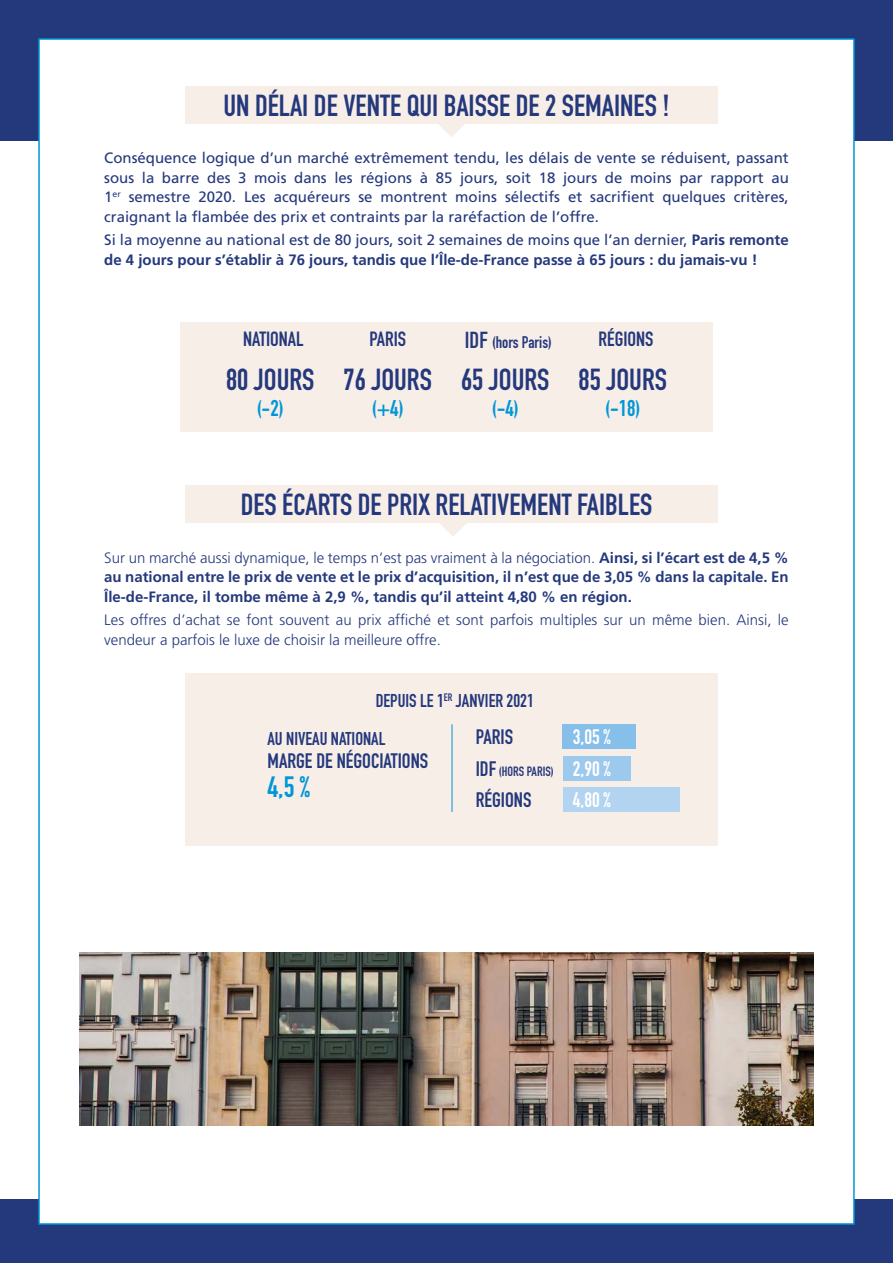
<style>
.page{position:relative;width:893px;height:1263px;background:#fff}
.page>*{position:absolute;margin:0;border:0;box-sizing:border-box;transform-origin:0 0}
.t1{font:700 30px "DIN Condensed";color:#24387c}
.t2{font:700 28.95px "DIN Condensed";color:#0096d7}
.t3{font:700 22.5px "DIN Condensed";color:#0096d7}
.t4{font:700 20.55px "DIN Condensed";color:#24387c}
.t5{font:700 20.55px/31.5px "DIN Condensed";color:#fff;text-align:justify}
.t6{font:700 20.25px "DIN Condensed";color:#24387c}
.t7{font:700 18.3px "DIN Condensed";color:#24387c}
.t8{font:700 16.65px "DIN Condensed";color:#24387c}
.t9{font:700 15px/19.5px "Frutiger";color:#24387c}
.t10{font:15px/19.5px "Frutiger";color:#24387c;text-align:justify}
.t11{font:300 15px/19.5px "Frutiger";color:#24387c}
.t12{font:700 13.35px "DIN Condensed";color:#24387c}
.s1{font-weight:400}
.s2{font-size:22.8px}
.s3{font-weight:300}
.s4{font-size:20.55px}
</style>
<div class="page">
<div style="left:0;top:0;width:893px;height:140px;background:#24387c"></div>
<div style="left:0;top:1200px;width:893px;height:63px;background:#24387c"></div>
<div style="left:38px;top:38px;width:817px;height:1187px;background:#fff;border:2px solid #0096d7"></div>
<div style="left:185px;top:86px;width:533px;height:37px;background:#f7eee8"></div>
<svg style="left:438px;top:123px;width:28px;height:14px"></svg>
<div style="left:180px;top:322px;width:533px;height:110px;background:#f7eee8"></div>
<div style="left:185px;top:485px;width:533px;height:38px;background:#f7eee8"></div>
<svg style="left:440px;top:523px;width:26px;height:13px"></svg>
<div style="left:185px;top:674px;width:533px;height:172px;background:#f7eee8"></div>
<div style="left:563px;top:724px;width:73px;height:25px;background:#86bfe9"></div>
<div style="left:563px;top:756px;width:67px;height:25px;background:#9dc9ed"></div>
<div style="left:563px;top:787px;width:116px;height:25px;background:#b3d4f1"></div>
<hr style="left:452px;top:724px;width:1px;height:88px;background:#0096d7">
<img style="left:80px;top:953px;width:733px;height:172px">
<h1 class="t1" style="left:223px;top:85px;width:448px">UN DÉLAI DE VENTE QUI BAISSE DE 2 SEMAINES !</h1>
<p class="t10" style="left:104px;top:148px;width:686px">Conséquence logique d’un marché extrêmement tendu, les délais de vente se réduisent, passant sous la barre des 3 mois dans les régions à 85 jours, soit 18 jours de moins par rapport au 1<sup>er</sup> semestre 2020. Les acquéreurs se montrent moins sélectifs et sacrifient quelques critères, craignant la flambée des prix et contraints par la raréfaction de l’offre.</p>
<p class="t9" style="left:104px;top:230px;width:686px"><span class="s1">Si la moyenne au national est de 80 jours, soit 2 semaines de moins que l’an dernier,</span> Paris remonte de 4 jours pour s’établir à 76 jours, tandis que l’Île-de-France passe à 65 jours : du jamais-vu !</p>
<h3 class="t6" style="left:243px;top:326px;width:62px">NATIONAL</h3>
<h3 class="t6" style="left:369px;top:326px;width:38px">PARIS</h3>
<p class="t8" style="left:465px;top:331px;width:88px"><span class="s2">IDF</span> (hors Paris)</p>
<h3 class="t6" style="left:599px;top:326px;width:56px">RÉGIONS</h3>
<h1 class="t1" style="left:344px;top:359px;width:90px">76 JOURS</h1>
<h3 class="t3" style="left:372px;top:393px;width:33px">(+4)</h3>
<h1 class="t1" style="left:226px;top:359px;width:90px">80 JOURS</h1>
<h3 class="t3" style="left:257px;top:393px;width:29px">(-2)</h3>
<h1 class="t1" style="left:461px;top:359px;width:90px">65 JOURS</h1>
<h3 class="t3" style="left:492px;top:393px;width:29px">(-4)</h3>
<h1 class="t1" style="left:579px;top:359px;width:90px">85 JOURS</h1>
<h3 class="t3" style="left:605px;top:393px;width:37px">(-18)</h3>
<h1 class="t1" style="left:241px;top:484px;width:413px">DES ÉCARTS DE PRIX RELATIVEMENT FAIBLES</h1>
<p class="t9" style="left:104px;top:547px;width:686px;text-align:justify"><span class="s3">Sur un marché aussi dynamique, le temps n’est pas vraiment à la négociation.</span> Ainsi, si l’écart est de 4,5 % au national entre le prix de vente et le prix d’acquisition, il n’est que de 3,05 % dans la capitale. En Île-de-France, il tombe même à 2,9 %, tandis qu’il atteint 4,80 % en région.</p>
<p class="t11" style="left:104px;top:610px;width:686px">Les offres d’achat se font souvent au prix affiché et sont parfois multiples sur un même bien. Ainsi, le vendeur a parfois le luxe de choisir la meilleure offre.</p>
<p class="t7" style="left:376px;top:688px;width:160px">DEPUIS LE 1<sup>ER</sup> JANVIER 2021</p>
<p class="t7" style="left:268px;top:726px;width:119px">AU NIVEAU NATIONAL</p>
<h3 class="t4" style="left:268px;top:747px;width:162px">MARGE DE NÉGOCIATIONS</h3>
<h2 class="t2" style="left:268px;top:767px;width:44px">4,5 %</h2>
<h3 class="t4" style="left:476px;top:723px;width:39px">PARIS</h3>
<p class="t12" style="left:476px;top:762px;width:80px"><span class="s4">IDF</span> (HORS PARIS)</p>
<h3 class="t4" style="left:476px;top:786px;width:57px">RÉGIONS</h3>
<h3 class="t5" style="left:573px;top:721px;width:39px">3,05 % 2,90 % 4,80 %</h3>
</div>
